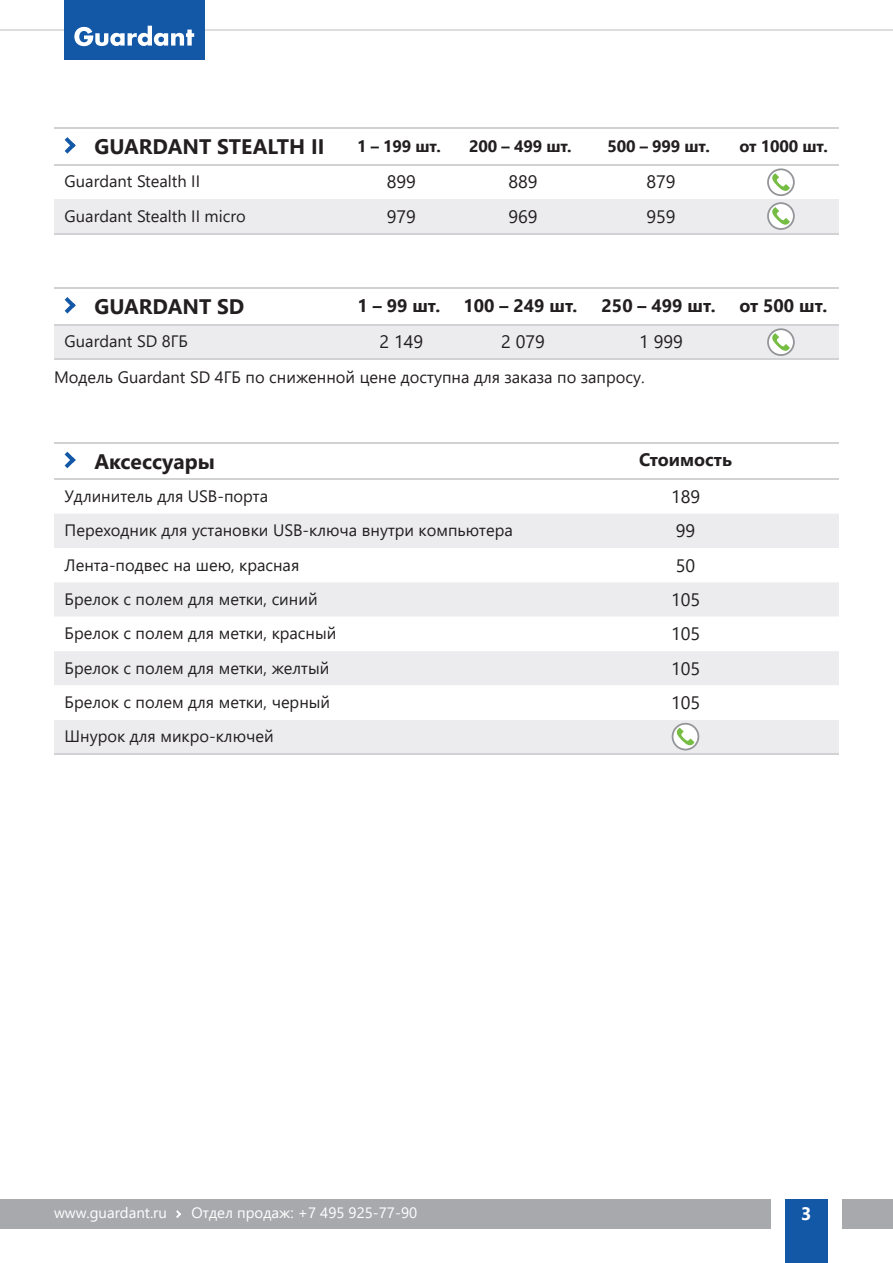
<style>
.page{position:relative;width:893px;height:1263px;background:#fff}
.page>*{position:absolute;margin:0;border:0;box-sizing:border-box;transform-origin:0 0}
.t1{font:700 21px "Segoe UI";color:#231f20}
.t2{font:18px "Segoe UI";color:#231f20}
.t3{font:700 18px "Segoe UI";color:#231f20}
.t4{font:700 18px "Segoe UI";color:#fff}
.t5{font:16.5px "Segoe UI";color:#231f20}
.t6{font:700 16.5px "Segoe UI";letter-spacing:-.01em;color:#231f20}
.t7{font:15px "Segoe UI";color:#fff}
</style>
<div class="page">
<hr style="left:0;top:29px;width:893px;height:1px;background:#dcdddf">
<div style="left:785px;top:1199px;width:42px;height:64px;background:#1357a7"></div>
<div style="left:0;top:1199px;width:770px;height:30px;background:#a8a9ad"></div>
<div style="left:842px;top:1199px;width:51px;height:30px;background:#a8a9ad"></div>
<svg style="left:176px;top:1210px;width:5px;height:8px"></svg>
<div style="left:64px;top:0;width:140px;height:60px;background:#1357a7"></div>
<svg style="left:74px;top:25px;width:120px;height:21px"></svg>
<svg style="left:54px;top:514px;width:785px;height:239px;fill:#ececee"></svg>
<svg style="left:54px;top:617px;width:785px;height:103px"></svg>
<svg style="left:65px;top:452px;width:11px;height:16px"></svg>
<hr style="left:54px;top:479px;width:785px;height:1px;background:#d1d2d4">
<hr style="left:54px;top:442px;width:785px;height:1px;background:#d1d2d4">
<hr style="left:54px;top:753px;width:785px;height:2px;background:#d1d2d4">
<svg style="left:672px;top:723px;width:27px;height:27px"></svg>
<svg style="left:65px;top:137px;width:11px;height:17px"></svg>
<hr style="left:54px;top:128px;width:785px;height:1px;background:#d1d2d4">
<hr style="left:54px;top:164px;width:785px;height:2px;background:#d1d2d4">
<hr style="left:54px;top:233px;width:785px;height:1px;background:#d1d2d4">
<svg style="left:54px;top:168px;width:785px;height:65px"></svg>
<svg style="left:65px;top:297px;width:11px;height:17px"></svg>
<hr style="left:54px;top:287px;width:785px;height:2px;background:#d1d2d4">
<hr style="left:54px;top:358px;width:785px;height:2px;background:#d1d2d4">
<svg style="left:54px;top:324px;width:785px;height:34px;background:#e9eaeb"></svg>
<p class="t1" style="left:94px;top:127px;width:231px">GUARDANT STEALTH II</p>
<p class="t6" style="left:357px;top:131px;width:85px">1 – 199 шт.</p>
<p class="t6" style="left:469px;top:131px;width:104px">200 – 499 шт.</p>
<p class="t6" style="left:607px;top:131px;width:104px">500 – 999 шт.</p>
<p class="t6" style="left:739px;top:131px;width:90px">от 1000 шт.</p>
<p class="t5" style="left:65px;top:166px;width:137px">Guardant Stealth II</p>
<p class="t2" style="left:387px;top:165px;width:31px">899</p>
<p class="t2" style="left:508px;top:165px;width:31px">889</p>
<p class="t2" style="left:646px;top:165px;width:31px">879</p>
<p class="t5" style="left:65px;top:200px;width:183px">Guardant Stealth II micro</p>
<p class="t2" style="left:387px;top:199px;width:31px">979</p>
<p class="t2" style="left:508px;top:199px;width:31px">969</p>
<p class="t2" style="left:646px;top:199px;width:31px">959</p>
<p class="t1" style="left:94px;top:287px;width:152px">GUARDANT SD</p>
<p class="t3" style="left:357px;top:288px;width:84px">1 – 99 шт.</p>
<p class="t3" style="left:463px;top:288px;width:116px">100 – 249 шт.</p>
<p class="t3" style="left:602px;top:288px;width:116px">250 – 499 шт.</p>
<p class="t3" style="left:739px;top:288px;width:89px">от 500 шт.</p>
<p class="t5" style="left:65px;top:326px;width:125px">Guardant SD 8ГБ</p>
<p class="t2" style="left:380px;top:325px;width:45px">2 149</p>
<p class="t2" style="left:501px;top:325px;width:45px">2 079</p>
<p class="t2" style="left:639px;top:325px;width:45px">1 999</p>
<p class="t5" style="left:54px;top:361px;width:592px">Модель Guardant SD 4ГБ по сниженной цене доступна для заказа по запросу.</p>
<p class="t1" style="left:94px;top:441px;width:122px">Аксессуары</p>
<p class="t3" style="left:639px;top:443px;width:95px">Стоимость</p>
<p class="t5" style="left:65px;top:480px;width:205px">Удлинитель для USB-порта</p>
<p class="t2" style="left:671px;top:480px;width:31px">189</p>
<p class="t5" style="left:65px;top:515px;width:450px">Переходник для установки USB-ключа внутри компьютера</p>
<p class="t2" style="left:676px;top:514px;width:21px">99</p>
<p class="t5" style="left:65px;top:549px;width:236px">Лента-подвес на шею, красная</p>
<p class="t2" style="left:676px;top:548px;width:21px">50</p>
<p class="t5" style="left:65px;top:583px;width:254px">Брелок с полем для метки, синий</p>
<p class="t2" style="left:671px;top:583px;width:31px">105</p>
<p class="t5" style="left:65px;top:618px;width:273px">Брелок с полем для метки, красный</p>
<p class="t2" style="left:671px;top:617px;width:31px">105</p>
<p class="t5" style="left:65px;top:652px;width:266px">Брелок с полем для метки, желтый</p>
<p class="t2" style="left:671px;top:651px;width:31px">105</p>
<p class="t5" style="left:65px;top:687px;width:267px">Брелок с полем для метки, черный</p>
<p class="t2" style="left:671px;top:686px;width:31px">105</p>
<p class="t5" style="left:65px;top:721px;width:210px">Шнурок для микро-ключей</p>
<p class="t7" style="left:54px;top:1199px;width:114px">www.guardant.ru</p>
<p class="t7" style="left:192px;top:1199px;width:227px">Отдел продаж: +7 495 925-77-90</p>
<p class="t4" style="left:801px;top:1197px;width:12px">3</p>
</div>
